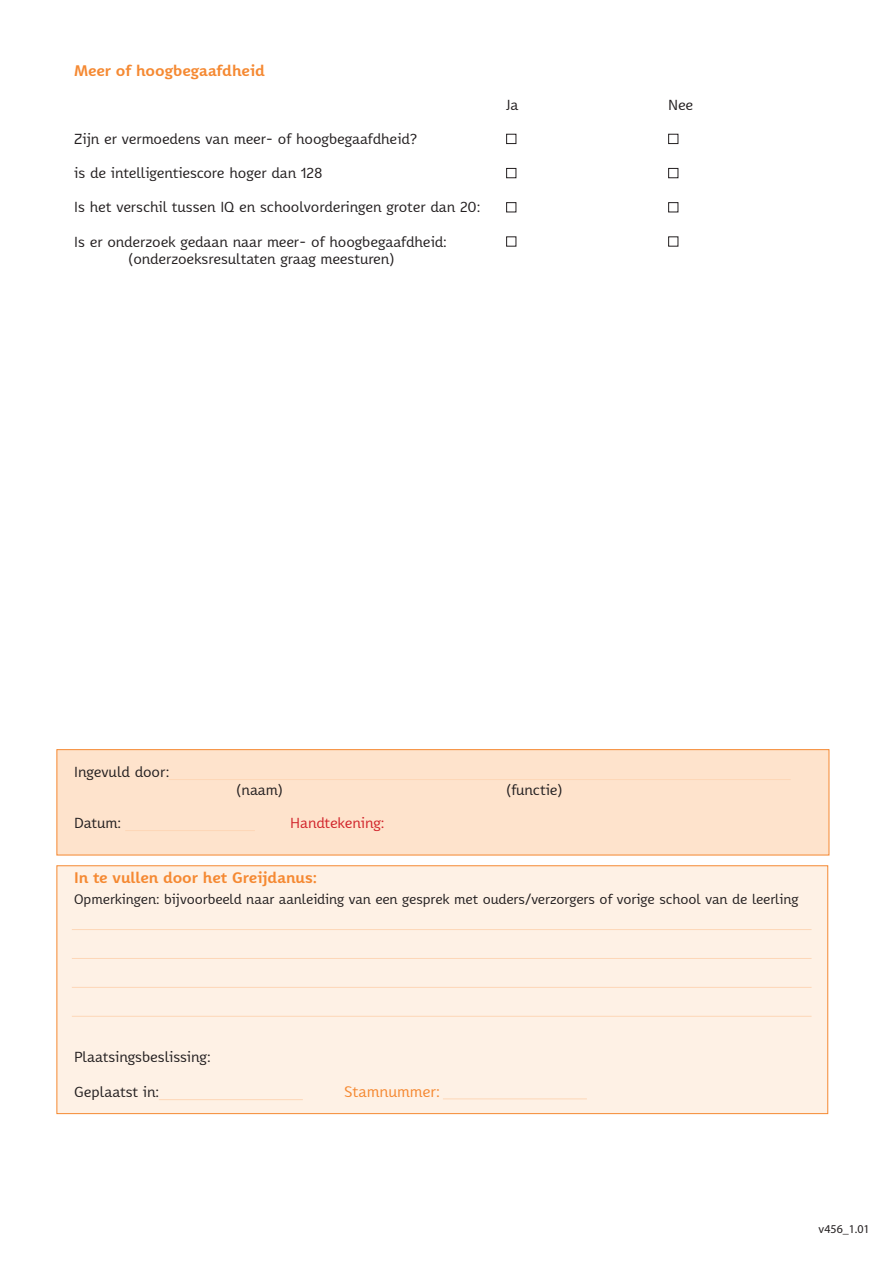
<style>
.page{position:relative;width:893px;height:1263px;background:#fff}
.page>*{position:absolute;margin:0;border:0;box-sizing:border-box;transform-origin:0 0}
.t1{font:700 15px "Karbid OT";color:#f58932}
.t2{font:15px "Karbid OT";letter-spacing:.005em;color:#f58932}
.t3{font:14.25px "Karbid OT";color:#231f20}
.t4{font:14.25px "Karbid OT";letter-spacing:-.01em;color:#d1232a}
.t5{font:13.5px "Karbid OT";color:#231f20}
.t6{font:12px "Myriad Pro";color:#231f20}
</style>
<div class="page">
<div style="left:56px;top:865px;width:772px;height:249px;background:#fef1e5;border:1px solid #f58932"></div>
<div style="left:56px;top:749px;width:773px;height:106px;background:#fee3cc;border:1px solid #f58932"></div>
<div style="left:506px;top:134px;width:10px;height:10px;border:1px solid #231f20"></div>
<div style="left:668px;top:134px;width:10px;height:10px;border:1px solid #231f20"></div>
<div style="left:506px;top:168px;width:10px;height:10px;border:1px solid #231f20"></div>
<div style="left:668px;top:168px;width:10px;height:10px;border:1px solid #231f20"></div>
<div style="left:506px;top:202px;width:10px;height:10px;border:1px solid #231f20"></div>
<div style="left:668px;top:202px;width:10px;height:10px;border:1px solid #231f20"></div>
<div style="left:506px;top:236px;width:10px;height:11px;border:1px solid #231f20"></div>
<div style="left:668px;top:236px;width:10px;height:11px;border:1px solid #231f20"></div>
<hr style="left:159px;top:1099px;width:144px;height:1px;background:#fdd7b7">
<hr style="left:169px;top:779px;width:622px;height:1px;background:#fdd7b7">
<hr style="left:125px;top:830px;width:130px;height:1px;background:#fdd7b7">
<hr style="left:443px;top:1098px;width:144px;height:1px;background:#fdd7b7">
<hr style="left:72px;top:929px;width:739px;height:1px;background:#fdd7b7">
<hr style="left:72px;top:958px;width:739px;height:1px;background:#fdd7b7">
<hr style="left:72px;top:987px;width:739px;height:1px;background:#fdd7b7">
<hr style="left:72px;top:1016px;width:739px;height:1px;background:#fdd7b7">
<p class="t1" style="left:74px;top:60px;width:192px">Meer of hoogbegaafdheid</p>
<p class="t3" style="left:74px;top:129px;width:344px">Zijn er vermoedens van meer- of hoogbegaafdheid?</p>
<p class="t3" style="left:74px;top:164px;width:250px">is de intelligentiescore hoger dan 128</p>
<p class="t3" style="left:74px;top:198px;width:408px">Is het verschil tussen IQ en schoolvorderingen groter dan 20:</p>
<p class="t3" style="left:74px;top:232px;width:374px">Is er onderzoek gedaan naar meer- of hoogbegaafdheid:</p>
<p class="t3" style="left:128px;top:249px;width:268px">(onderzoeksresultaten graag meesturen)</p>
<p class="t3" style="left:506px;top:95px;width:14px">Ja</p>
<p class="t3" style="left:668px;top:95px;width:27px">Nee</p>
<p class="t3" style="left:74px;top:762px;width:97px">Ingevuld door:</p>
<p class="t3" style="left:236px;top:781px;width:48px">(naam)</p>
<p class="t3" style="left:506px;top:781px;width:58px">(functie)</p>
<p class="t3" style="left:74px;top:813px;width:48px">Datum:</p>
<p class="t4" style="left:290px;top:813px;width:96px">Handtekening:</p>
<p class="t1" style="left:74px;top:868px;width:244px">In te vullen door het Greijdanus:</p>
<p class="t5" style="left:74px;top:890px;width:726px">Opmerkingen: bijvoorbeeld naar aanleiding van een gesprek met ouders/verzorgers of vorige school van de leerling</p>
<p class="t3" style="left:74px;top:1047px;width:138px">Plaatsingsbeslissing:</p>
<p class="t3" style="left:74px;top:1083px;width:87px">Geplaatst in:</p>
<p class="t2" style="left:344px;top:1082px;width:97px">Stamnummer:</p>
<p class="t6" style="left:819px;top:1221px;width:53px">v456_1.01</p>
</div>
